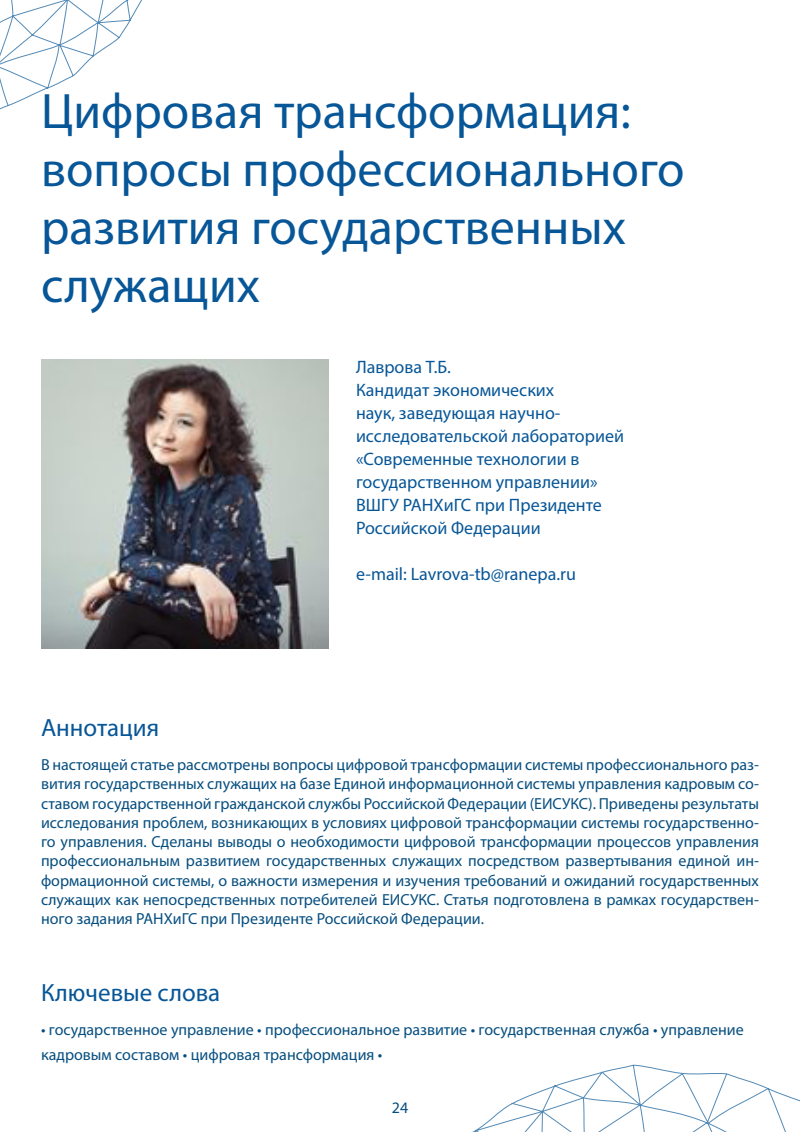
<style>
.page{position:relative;width:800px;height:1132px;background:#fff}
.page>*{position:absolute;margin:0;border:0;box-sizing:border-box;transform-origin:0 0}
.t1{font:50px/58px "Myriad Pro";color:#075697}
.t2{font:25px "Myriad Pro";color:#075697}
.t3{font:18px/23px "Myriad Pro";color:#075697}
.t4{font:16px/19.2px "Myriad Pro";color:#064e7f;text-align:justify}
</style>
<div class="page">
<svg style="left:474px;top:1064px;width:326px;height:67px"></svg>
<svg style="left:0;top:0;width:142px;height:110px"></svg>
<img style="left:41px;top:359px;width:287px;height:289px">
<h1 class="t1" style="left:41px;top:81px;width:645px">Цифровая трансформация: вопросы профессионального развития государственных служащих</h1>
<h2 class="t2" style="left:41px;top:712px;width:120px">Аннотация</h2>
<p class="t3" style="left:356px;top:355px;width:270px">Лаврова Т.Б.<br>Кандидат экономических<br>наук, заведующая научно&shy;исследовательской лабораторией «Современные технологии в государственном управлении»<br>ВШГУ РАНХиГС при Президенте<br>Российской Федерации</p>
<p class="t3" style="left:356px;top:562px;width:222px">e-mail: Lavrova-tb@ranepa.ru</p>
<p class="t4" style="left:41px;top:754px;width:720px">В настоящей статье рассмотрены вопросы цифровой трансформации системы профессионального раз&shy;вития государственных служащих на базе Единой информационной системы управления кадровым со&shy;ставом государственной гражданской службы Российской Федерации (ЕИСУКС). Приведены результаты исследования проблем, возникающих в условиях цифровой трансформации системы государственно&shy;го управления. Сделаны выводы о необходимости цифровой трансформации процессов управления профессиональным развитием государственных служащих посредством развертывания единой ин&shy;формационной системы, о важности измерения и изучения требований и ожиданий государственных служащих как непосредственных потребителей ЕИСУКС. Статья подготовлена в рамках государствен&shy;ного задания РАНХиГС при Президенте Российской Федерации.</p>
<h2 class="t2" style="left:41px;top:977px;width:181px">Ключевые слова</h2>
<p class="t4" style="left:41px;top:1016px;width:704px;line-height:25px">• государственное управление • профессиональное развитие • государственная служба • управление кадровым составом • цифровая трансформация •</p>
<p class="t4" style="left:392px;top:1097px;width:18px">24</p>
</div>
